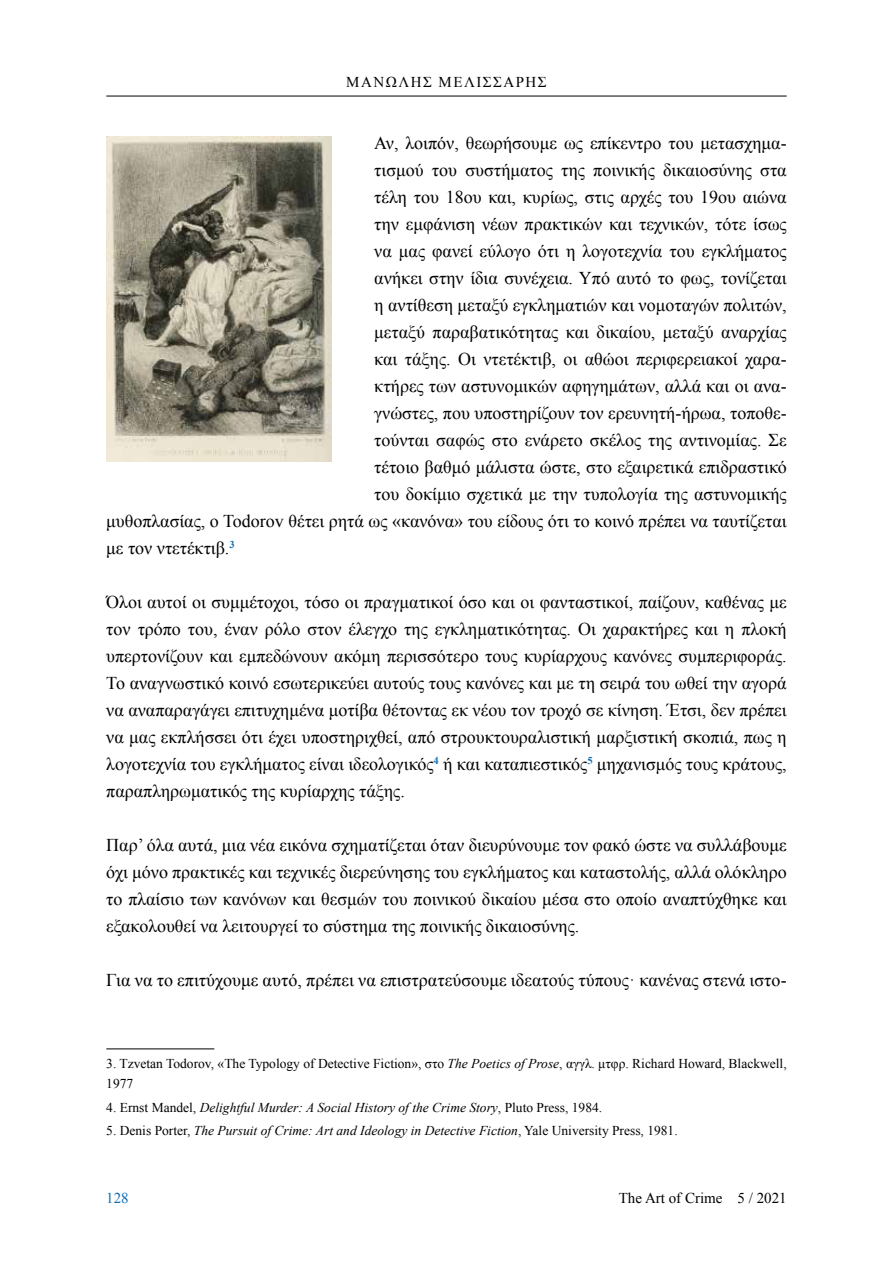
<style>
.page{position:relative;width:893px;height:1263px;background:#fff}
.page>*{position:absolute;margin:0;border:0;box-sizing:border-box;transform-origin:0 0}
.t1{font:18px/27px "Times New Roman";color:#000;text-align:justify}
.t2{font:15px "Times New Roman";color:#000}
.t3{font:15px "Times New Roman";letter-spacing:.1em;color:#000}
.t4{font:15px "Times New Roman";color:#0e6db2}
.t5{font:italic 13.5px "Times New Roman";color:#000}
.t6{font:13.5px/19.5px "Times New Roman";color:#000}
.s1{font-style:italic}
.s2{font-style:normal}
</style>
<div class="page">
<hr style="left:106px;top:1048px;width:108px;height:1px;background:#000">
<hr style="left:106px;top:96px;width:681px;height:1px;background:#000">
<img style="left:106px;top:136px;width:226px;height:325px">
<p class="t3" style="left:346px;top:72px;width:141px">Μανώλης Μελισσά</p>
<p class="t2" style="left:516px;top:72px;width:30px">ρης</p>
<p class="t1" style="left:374px;top:129px;width:414px">Αν, λοιπόν, θεωρήσουμε ως επίκεντρο του μετασχημα-</p>
<p class="t1" style="left:374px;top:156px;width:414px">τισμού του συστήματος της ποινικής δικαιοσύνης στα</p>
<p class="t1" style="left:374px;top:183px;width:414px">τέλη του 18ου και, κυρίως, στις αρχές του 19ου αιώνα</p>
<p class="t1" style="left:374px;top:210px;width:414px">την εμφάνιση νέων πρακτικών και τεχνικών, τότε ίσως</p>
<p class="t1" style="left:374px;top:237px;width:414px">να μας φανεί εύλογο ότι η λογοτεχνία του εγκλήματος</p>
<p class="t1" style="left:374px;top:264px;width:414px">ανήκει στην ίδια συνέχεια. Υπό αυτό το φως, τονίζεται</p>
<p class="t1" style="left:374px;top:291px;width:414px">η αντίθεση μεταξύ εγκληματιών και νομοταγών πολιτών,</p>
<p class="t1" style="left:374px;top:318px;width:414px">μεταξύ παραβατικότητας και δικαίου, μεταξύ αναρχίας</p>
<p class="t1" style="left:374px;top:345px;width:414px">και τάξης. Οι ντετέκτιβ, οι αθώοι περιφερειακοί χαρα-</p>
<p class="t1" style="left:374px;top:372px;width:414px">κτήρες των αστυνομικών αφηγημάτων, αλλά και οι ανα-</p>
<p class="t1" style="left:374px;top:399px;width:414px">γνώστες, που υποστηρίζουν τον ερευνητή-ήρωα, τοποθε-</p>
<p class="t1" style="left:374px;top:426px;width:414px">τούνται σαφώς στο ενάρετο σκέλος της αντινομίας. Σε</p>
<p class="t1" style="left:374px;top:453px;width:414px">τέτοιο βαθμό μάλιστα ώστε, στo εξαιρετικά επιδραστικό</p>
<p class="t1" style="left:374px;top:480px;width:414px">του δοκίμιο σχετικά με την τυπολογία της αστυνομικής</p>
<p class="t1" style="left:106px;top:507px;width:682px">μυθοπλασίας, ο Todorov θέτει ρητά ως «κανόνα» του είδους ότι το κοινό πρέπει να ταυτίζεται</p>
<p class="t1" style="left:106px;top:534px;width:130px">με τον ντετέκτιβ.<sup>3</sup></p>
<p class="t1" style="left:106px;top:588px;width:682px">Όλοι αυτοί οι συμμέτοχοι, τόσο οι πραγματικοί όσο και οι φανταστικοί, παίζουν, καθένας με τον τρόπο του, έναν ρόλο στον έλεγχο της εγκληματικότητας. Οι χαρακτήρες και η πλοκή υπερτονίζουν και εμπεδώνουν ακόμη περισσότερο τους κυρίαρχους κανόνες συμπεριφοράς.<br>Το αναγνωστικό κοινό εσωτερικεύει αυτούς τους κανόνες και με τη σειρά του ωθεί την αγορά να αναπαραγάγει επιτυχημένα μοτίβα θέτοντας εκ νέου τον τροχό σε κίνηση. Έτσι, δεν πρέπει να μας εκπλήσσει ότι έχει υποστηριχθεί, από στρουκτουραλιστική μαρξιστική σκοπιά, πως η λογοτεχνία του εγκλήματος είναι ιδεολογικός<sup>4</sup> ή και καταπιεστικός<sup>5</sup> μηχανισμός τους κράτους, παραπληρωματικός της κυρίαρχης τάξης.</p>
<p class="t1" style="left:106px;top:831px;width:682px">Παρ’ όλα αυτά, μια νέα εικόνα σχηματίζεται όταν διευρύνουμε τον φακό ώστε να συλλάβουμε όχι μόνο πρακτικές και τεχνικές διερεύνησης του εγκλήματος και καταστολής, αλλά ολόκληρο το πλαίσιο των κανόνων και θεσμών του ποινικού δικαίου μέσα στο οποίο αναπτύχθηκε και εξακολουθεί να λειτουργεί το σύστημα της ποινικής δικαιοσύνης.</p>
<p class="t1" style="left:106px;top:966px;width:682px">Για να το επιτύχουμε αυτό, πρέπει να επιστρατεύσουμε ιδεατούς τύπους· κανένας στενά ιστο-</p>
<p class="t6" style="left:106px;top:1054px;width:682px">3. Tzvetan Todorov, «The Typology of Detective Fiction», στο <span class="s1">The Poetics of Prose</span>, αγγλ. μτφρ. Richard Howard, Blackwell,<br>1977</p>
<p class="t5" style="left:106px;top:1098px;width:497px"><span class="s2">4. Ernst Mandel,</span> Delightful Murder: A Social History of the Crime Story<span class="s2">, Pluto Press, 1984.</span></p>
<p class="t5" style="left:106px;top:1121px;width:573px"><span class="s2">5. Denis Porter,</span> The Pursuit of Crime: Art and Ideology in Detective Fiction<span class="s2">, Yale University Press, 1981.</span></p>
<p class="t4" style="left:106px;top:1188px;width:24px">128</p>
<p class="t2" style="left:619px;top:1188px;width:169px">The Art of Crime 5 / 2021</p>
</div>
